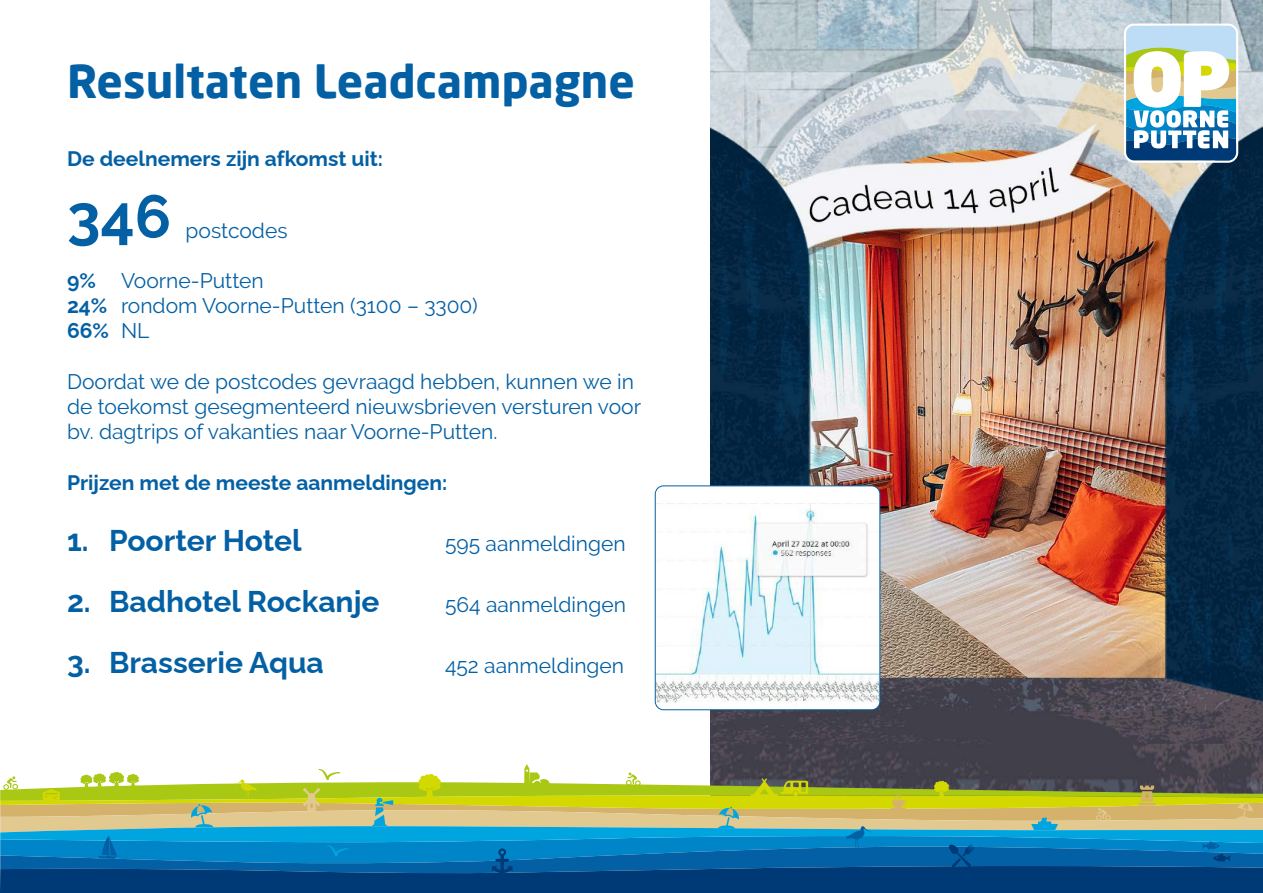
<style>
.page{position:relative;width:1263px;height:893px;background:#fff}
.page>*{position:absolute;margin:0;border:0;box-sizing:border-box;transform-origin:0 0}
.t1{font:100 60px "Raleway";color:#0460a4}
.t2{font:700 45px "Neo Sans Pro";color:#0460a4}
.t3{font:100 30px "Raleway";color:#0460a4}
.t4{font:21px/25.2px "Raleway";color:#0460a4}
.t5{font:100 21px "Raleway";color:#0460a4}
.s1{font-weight:100}
</style>
<div class="page">
<img style="left:710px;top:0;width:553px;height:764px">
<svg style="left:1124px;top:24px;width:114px;height:139px"></svg>
<svg style="left:0;top:764px;width:1263px;height:129px;background:#5f9087"></svg>
<img style="left:655px;top:486px;width:225px;height:224px">
<div style="left:655px;top:485px;width:225px;height:225px;border:1px solid #0460a4;border-radius:8px"></div>
<h2 class="t2" style="left:67px;top:53px;width:569px">Resultaten Leadcampagne</h2>
<p class="t5" style="left:67px;top:141px;width:318px">De deelnemers zijn afkomst uit:</p>
<h1 class="t1" style="left:67px;top:168px;width:106px">346</h1>
<p class="t4" style="left:186px;top:217px;width:103px">postcodes</p>
<p class="t4" style="left:67px;top:268px;width:412px"><span class="s1">9%</span> Voorne-Putten<br><span class="s1">24%</span> rondom Voorne-Putten (3100 – 3300)<br><span class="s1">66%</span> NL</p>
<p class="t4" style="left:67px;top:369px;width:575px">Doordat we de postcodes gevraagd hebben, kunnen we in de toekomst gesegmenteerd nieuwsbrieven versturen voor bv. dagtrips of vakanties naar Voorne-Putten.</p>
<p class="t5" style="left:67px;top:465px;width:382px">Prijzen met de meeste aanmeldingen:</p>
<h3 class="t3" style="left:67px;top:516px;width:236px">1. Poorter Hotel</h3>
<p class="t4" style="left:445px;top:531px;width:182px">595 aanmeldingen</p>
<h3 class="t3" style="left:67px;top:577px;width:314px">2. Badhotel Rockanje</h3>
<p class="t4" style="left:445px;top:592px;width:182px">564 aanmeldingen</p>
<h3 class="t3" style="left:67px;top:639px;width:258px">3. Brasserie Aqua</h3>
<p class="t4" style="left:445px;top:653px;width:181px">452 aanmeldingen</p>
</div>
